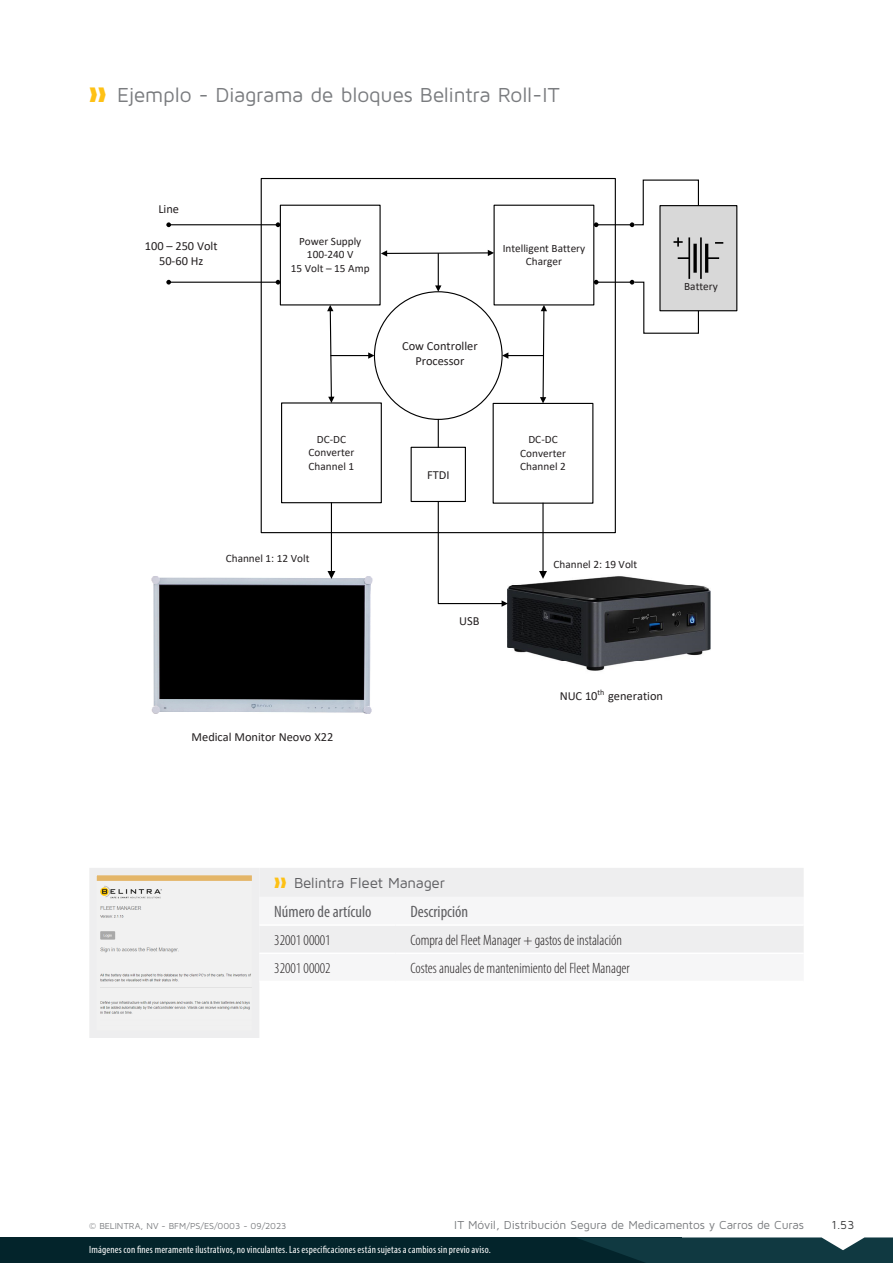
<style>
.page{position:relative;width:893px;height:1263px;background:#fff}
.page>*{position:absolute;margin:0;border:0;box-sizing:border-box;transform-origin:0 0}
.t1{font:21px "Maven Pro";letter-spacing:-.015em;color:#7a7c7f}
.table__header_2_NL{font:condensed 16.5px "Myriad Pro";color:#5f5f62}
.table__body_NL{font:300 condensed 15px "Myriad Pro";color:#231f20}
.t2{font:15px "Maven Pro";letter-spacing:-.015em;color:#5f5f62}
.t3{font:12.3px/14.9px "Calibri";color:#231f20;text-align:center}
.t4{font:12px "Maven Pro";letter-spacing:-.015em;color:#7a7c7f}
.t5{font:12px "Maven Pro";color:#3c3c3d}
.t6{font:11.25px/13.5px "Calibri";color:#231f20;text-align:center}
.t7{font:condensed 10.5px "Myriad Pro";letter-spacing:.015em;color:#fff}
.Paragraph_Style_2{font:9px "Maven Pro";letter-spacing:-.005em;color:#7a7c7f}
.t8{font:8.1px "Calibri";color:#231f20}
.s1{color:#fec115}
</style>
<div class="page">
<img style="left:98px;top:877px;width:152px;height:152px">
<div style="left:89px;top:868px;width:170px;height:170px;border:8px solid #eeeeef"></div>
<img style="left:508px;top:576px;width:202px;height:95px">
<img style="left:151px;top:565px;width:222px;height:149px">
<div style="left:660px;top:206px;width:77px;height:105px;background:#d8d8d8"></div>
<div style="left:659px;top:205px;width:78px;height:106px;border:1px solid #000"></div>
<svg style="left:673px;top:237px;width:50px;height:10px"></svg>
<hr style="left:705px;top:244px;width:3px;height:29px;background:#000">
<svg style="left:693px;top:244px;width:4px;height:29px"></svg>
<svg style="left:708px;top:257px;width:11px;height:2px"></svg>
<hr style="left:700px;top:237px;width:2px;height:42px;background:#000">
<hr style="left:688px;top:237px;width:2px;height:42px;background:#000">
<svg style="left:678px;top:257px;width:11px;height:2px"></svg>
<div style="left:261px;top:178px;width:355px;height:355px;border:1px solid #000"></div>
<div style="left:281px;top:402px;width:101px;height:101px;border:1px solid #000"></div>
<div style="left:280px;top:205px;width:101px;height:100px;border:1px solid #000"></div>
<svg style="left:327px;top:305px;width:7px;height:98px"></svg>
<svg style="left:540px;top:305px;width:7px;height:98px"></svg>
<svg style="left:381px;top:250px;width:113px;height:7px"></svg>
<hr style="left:438px;top:253px;width:1px;height:33px;background:#000">
<svg style="left:435px;top:285px;width:6px;height:7px"></svg>
<hr style="left:331px;top:355px;width:38px;height:1px;background:#000">
<svg style="left:368px;top:352px;width:6px;height:7px"></svg>
<hr style="left:508px;top:355px;width:35px;height:1px;background:#000">
<svg style="left:502px;top:352px;width:6px;height:7px"></svg>
<hr style="left:331px;top:503px;width:1px;height:69px;background:#000">
<svg style="left:327px;top:571px;width:8px;height:8px"></svg>
<hr style="left:542px;top:503px;width:2px;height:69px;background:#000">
<svg style="left:539px;top:571px;width:8px;height:8px"></svg>
<hr style="left:169px;top:224px;width:109px;height:1px;background:#000">
<svg style="left:166px;top:222px;width:5px;height:5px"></svg>
<svg style="left:276px;top:222px;width:4px;height:5px"></svg>
<hr style="left:169px;top:282px;width:109px;height:1px;background:#000">
<svg style="left:166px;top:280px;width:5px;height:5px"></svg>
<svg style="left:276px;top:280px;width:4px;height:5px"></svg>
<hr style="left:596px;top:224px;width:36px;height:1px;background:#000">
<svg style="left:594px;top:222px;width:4px;height:5px"></svg>
<hr style="left:596px;top:282px;width:36px;height:1px;background:#000">
<svg style="left:594px;top:280px;width:4px;height:5px"></svg>
<svg style="left:630px;top:179px;width:69px;height:48px"></svg>
<svg style="left:630px;top:280px;width:69px;height:54px"></svg>
<div style="left:411px;top:447px;width:55px;height:55px;border:1px solid #000"></div>
<svg style="left:438px;top:419px;width:1px;height:28px"></svg>
<svg style="left:437px;top:500px;width:71px;height:107px"></svg>
<div style="left:0;top:1237px;width:682px;height:26px;background:#03242b"></div>
<svg style="left:577px;top:1237px;width:316px;height:26px"></svg>
<div style="left:259px;top:868px;width:545px;height:29px;background:#eeeeef"></div>
<div style="left:259px;top:926px;width:545px;height:26px;background:#eeeeef"></div>
<p class="t1" style="left:89px;top:82px;width:472px"><span class="s1">❱❱</span> Ejemplo - Diagrama de bloques Belintra Roll-IT</p>
<p class="t3" style="left:158px;top:201px;width:22px">Line</p>
<p class="t3" style="left:145px;top:238px;width:74px">100 – 250 Volt<br>50‐60 Hz</p>
<p class="t6" style="left:291px;top:234px;width:80px">Power Supply<br>100‐240 V<br>15 Volt – 15 Amp</p>
<p class="t6" style="left:503px;top:241px;width:84px">Intelligent Battery<br>Charger</p>
<p class="t3" style="left:402px;top:338px;width:77px">Cow Controller<br>Processor</p>
<p class="t6" style="left:309px;top:432px;width:47px">DC‐DC<br>Converter<br>Channel 1</p>
<p class="t6" style="left:520px;top:432px;width:47px">DC‐DC<br>Converter<br>Channel 2</p>
<p class="t3" style="left:427px;top:467px;width:24px">FTDI</p>
<p class="t6" style="left:684px;top:279px;width:35px">Battery</p>
<p class="t6" style="left:226px;top:551px;width:85px">Channel 1: 12 Volt</p>
<p class="t3" style="left:192px;top:729px;width:143px">Medical Monitor Neovo X22</p>
<p class="t3" style="left:459px;top:613px;width:22px">USB</p>
<p class="t6" style="left:554px;top:557px;width:85px">Channel 2: 19 Volt</p>
<p class="t8" style="left:598px;top:686px;width:8px">th</p>
<p class="t3" style="left:534px;top:689px;width:65px">Intel NUC 10</p>
<p class="t3" style="left:608px;top:689px;width:56px">generation</p>
<p class="t2" style="left:274px;top:874px;width:172px"><span class="s1">❱❱</span> Belintra Fleet Manager</p>
<p class="table__header_2_NL" style="left:274px;top:902px;width:99px">Número de artículo</p>
<p class="table__header_2_NL" style="left:410px;top:902px;width:59px">Descripción</p>
<p class="table__body_NL" style="left:274px;top:931px;width:58px">32001 00001</p>
<p class="table__body_NL" style="left:410px;top:931px;width:213px">Compra del Fleet Manager + gastos de instalación</p>
<p class="table__body_NL" style="left:274px;top:959px;width:58px">32001 00002</p>
<p class="table__body_NL" style="left:410px;top:959px;width:221px">Costes anuales de mantenimiento del Fleet Manager</p>
<p class="t4" style="left:454px;top:1217px;width:351px">IT Móvil, Distribución Segura de Medicamentos y Carros de Curas</p>
<p class="t5" style="left:831px;top:1217px;width:24px">1.53</p>
<p class="t7" style="left:89px;top:1244px;width:403px">Imágenes con fines meramente ilustrativos, no vinculantes. Las especificaciones están sujetas a cambios sin previo aviso.</p>
<p class="Paragraph_Style_2" style="left:89px;top:1220px;width:198px">© BELINTRA, NV - BFM/PS/ES/0003 - 09/2023</p>
</div>
